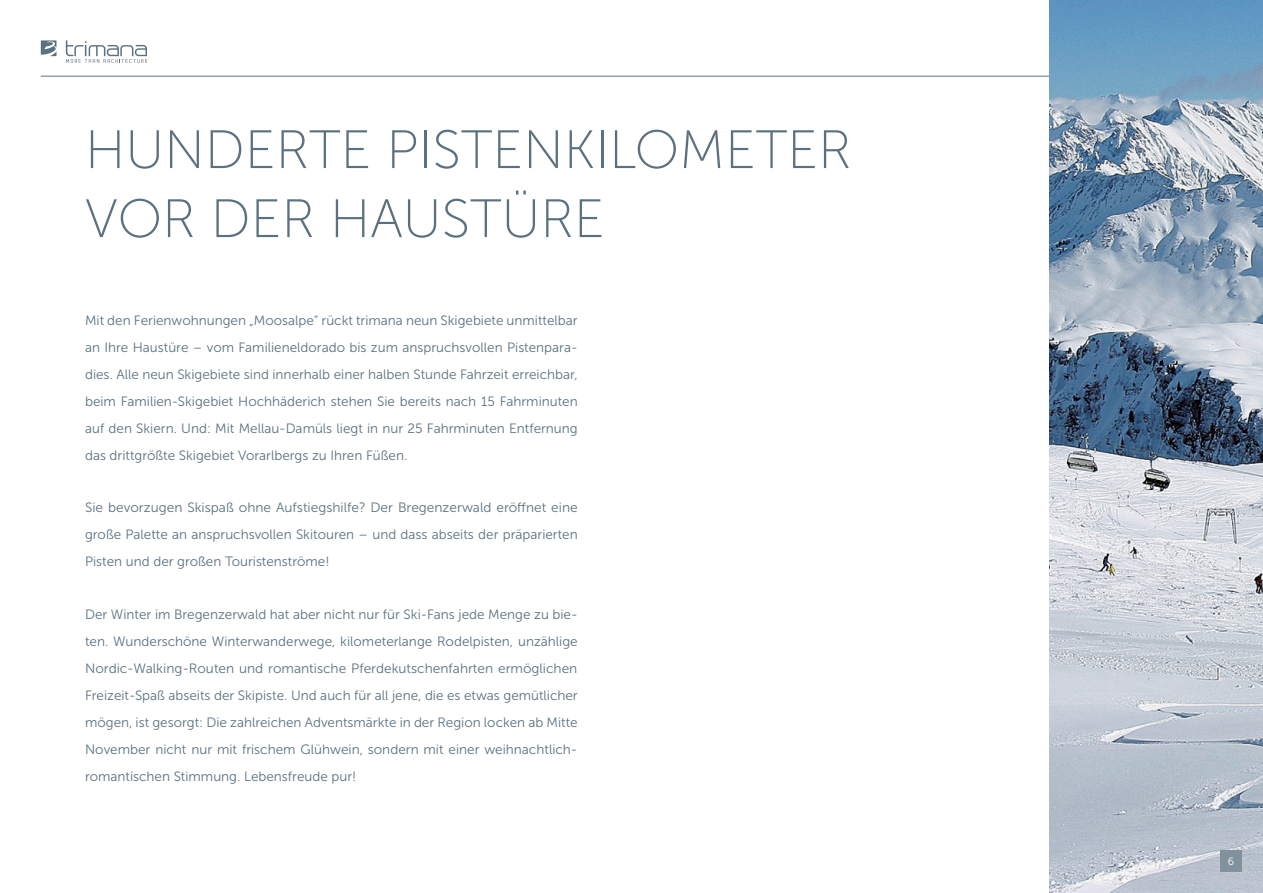
<style>
.page{position:relative;width:1263px;height:893px;background:#fff}
.page>*{position:absolute;margin:0;border:0;box-sizing:border-box;transform-origin:0 0}
.t1{font:54px/69px "Museo Sans 100";color:#5b7180}
.t2{font:13.5px/27px "Museo Sans 300";color:#5b7180;text-align:justify}
.t3{font:10.5px "Museo Sans 300";color:#fff}
</style>
<div class="page">
<svg style="left:41px;top:40px;width:16px;height:16px"></svg>
<svg style="left:66px;top:40px;width:81px;height:23px"></svg>
<hr style="left:41px;top:76px;width:1178px;height:1px;background:#5b7180">
<img style="left:1049px;top:0;width:214px;height:893px">
<div style="left:1220px;top:850px;width:22px;height:22px;background:#81919d"></div>
<h1 class="t1" style="left:85px;top:116px;width:768px">H UNDERTE PISTENKI LOMETER<br>VOR DER HAUSTÜRE</h1>
<p class="t2" style="left:85px;top:307px;width:494px">Mit den Ferienwohnungen „Moosalpe“ rückt trimana neun Skigebiete unmittelbar an Ihre Haustüre – vom Familieneldorado bis zum anspruchsvollen Pistenpara&shy;dies. Alle neun Skigebiete sind innerhalb einer halben Stunde Fahrzeit erreichbar, beim Familien-Skigebiet Hochhäderich stehen Sie bereits nach 15 Fahrminuten auf den Skiern. Und: Mit Mellau-Damüls liegt in nur 25 Fahrminuten Entfernung das drittgrößte Skigebiet Vorarlbergs zu Ihren Füßen.</p>
<p class="t2" style="left:85px;top:494px;width:494px">Sie bevorzugen Skispaß ohne Aufstiegshilfe? Der Bregenzerwald eröffnet eine große Palette an anspruchsvollen Skitouren – und dass abseits der präparierten Pisten und der großen Touristenströme!</p>
<p class="t2" style="left:85px;top:601px;width:494px">Der Winter im Bregenzerwald hat aber nicht nur für Ski-Fans jede Menge zu bie&shy;ten. Wunderschöne Winterwanderwege, kilometerlange Rodelpisten, unzählige Nordic-Walking-Routen und romantische Pferdekutschenfahrten ermöglichen Freizeit-Spaß abseits der Skipiste. Und auch für all jene, die es etwas gemütlicher mögen, ist gesorgt: Die zahlreichen Adventsmärkte in der Region locken ab Mitte November nicht nur mit frischem Glühwein, sondern mit einer weihnachtlich&shy;romantischen Stimmung. Lebensfreude pur!</p>
<p class="t3" style="left:1228px;top:856px;width:8px">6</p>
</div>
